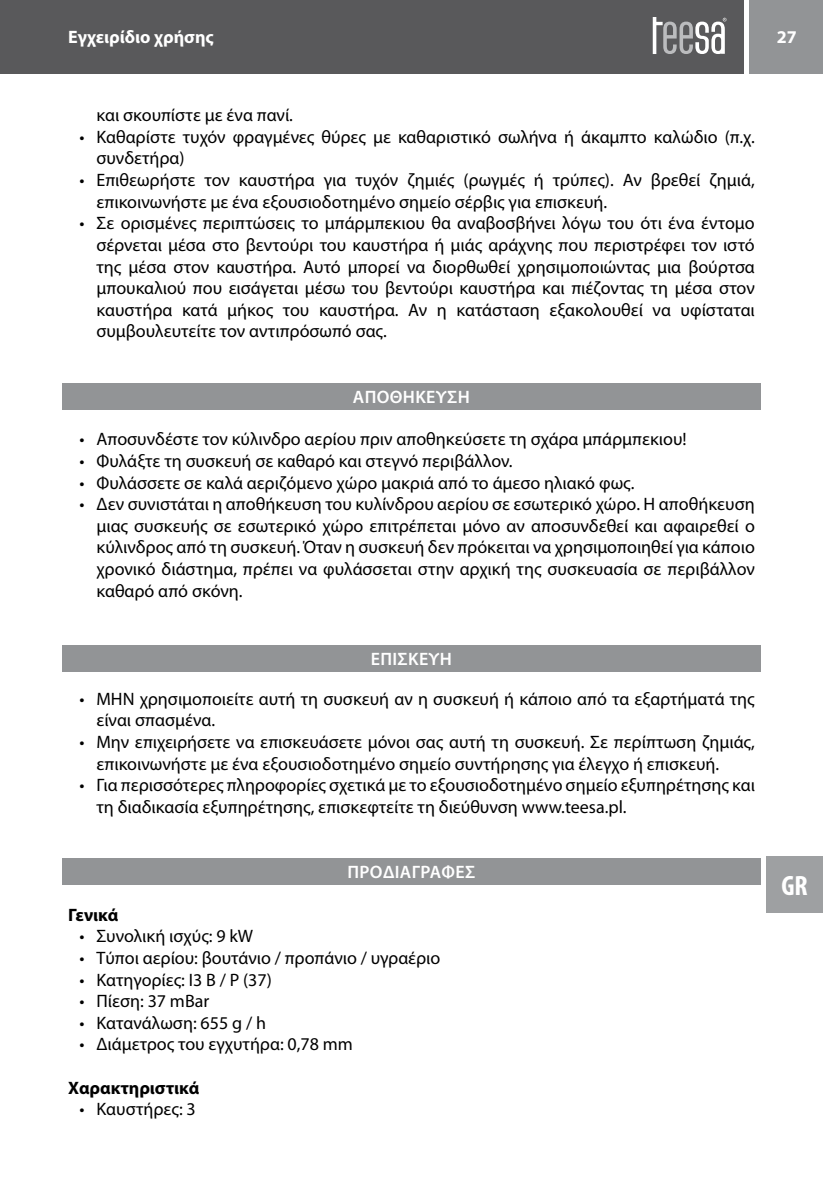
<style>
.page{position:relative;width:823px;height:1191px;background:#fff}
.page>*{position:absolute;margin:0;border:0;box-sizing:border-box;transform-origin:0 0}
.t1{font:700 condensed 28px "Myriad Pro";color:#fff}
.t2{font:18px/21.6px "Myriad Pro";color:#000}
.t3{font:600 18px "Myriad Pro";letter-spacing:.02em;color:#fff}
.t4{font:700 18px "Myriad Pro";color:#000}
.t5{font:700 18px "Myriad Pro";color:#fff}
</style>
<div class="page">
<div style="left:748px;top:0;width:74px;height:74px;background:#929496"></div>
<div style="left:0;top:0;width:743px;height:74px;background:#59595b"></div>
<svg style="left:652px;top:17px;width:74px;height:37px"></svg>
<div style="left:765px;top:856px;width:57px;height:57px;background:#9ea0a2"></div>
<div style="left:62px;top:383px;width:698px;height:27px;background:#929496"></div>
<div style="left:62px;top:645px;width:698px;height:26px;background:#929496"></div>
<div style="left:62px;top:858px;width:698px;height:26px;background:#929496"></div>
<p class="t5" style="left:68px;top:25px;width:147px">Εγχειρίδιο χρήσης</p>
<p class="t5" style="left:776px;top:25px;width:21px">27</p>
<p class="t2" style="left:96px;top:104px;width:198px">και σκουπίστε με ένα πανί.</p>
<p class="t2" style="left:96px;top:126px;width:659px;text-indent:-17px">• Καθαρίστε τυχόν φραγμένες θύρες με καθαριστικό σωλήνα ή άκαμπτο καλώδιο (π.χ. συνδετήρα)</p>
<p class="t2" style="left:96px;top:169px;width:659px;text-indent:-17px">• Επιθεωρήστε τον καυστήρα για τυχόν ζημιές (ρωγμές ή τρύπες). Αν βρεθεί ζημιά, επικοινωνήστε με ένα εξουσιοδοτημένο σημείο σέρβις για επισκευή.</p>
<p class="t2" style="left:96px;top:212px;width:659px;text-align:justify;text-indent:-17px">• Σε ορισμένες περιπτώσεις το μπάρμπεκιου θα αναβοσβήνει λόγω του ότι ένα έντομο σέρνεται μέσα στο βεντούρι του καυστήρα ή μιάς αράχνης που περιστρέφει τον ιστό της μέσα στον καυστήρα. Αυτό μπορεί να διορθωθεί χρησιμοποιώντας μια βούρτσα μπουκαλιού που εισάγεται μέσω του βεντούρι καυστήρα και πιέζοντας τη μέσα στον καυστήρα κατά μήκος του καυστήρα. Αν η κατάσταση εξακολουθεί να υφίσταται συμβουλευτείτε τον αντιπρόσωπό σας.</p>
<p class="t3" style="left:352px;top:385px;width:118px">ΑΠΟΘΗΚΕΥΣΗ</p>
<p class="t2" style="left:79px;top:428px;width:608px">• Αποσυνδέστε τον κύλινδρο αερίου πριν αποθηκεύσετε τη σχάρα μπάρμπεκιου!</p>
<p class="t2" style="left:79px;top:450px;width:434px">• Φυλάξτε τη συσκευή σε καθαρό και στεγνό περιβάλλον.</p>
<p class="t2" style="left:79px;top:471px;width:556px">• Φυλάσσετε σε καλά αεριζόμενο χώρο μακριά από το άμεσο ηλιακό φως.</p>
<p class="t2" style="left:96px;top:493px;width:659px;text-align:justify;text-indent:-17px">• Δεν συνιστάται η αποθήκευση του κυλίνδρου αερίου σε εσωτερικό χώρο. Η αποθήκευση μιας συσκευής σε εσωτερικό χώρο επιτρέπεται μόνο αν αποσυνδεθεί και αφαιρεθεί ο κύλινδρος από τη συσκευή. Όταν η συσκευή δεν πρόκειται να χρησιμοποιηθεί για κάποιο χρονικό διάστημα, πρέπει να φυλάσσεται στην αρχική της συσκευασία σε περιβάλλον καθαρό από σκόνη.</p>
<p class="t3" style="left:370px;top:647px;width:83px">ΕΠΙΣΚΕΥΗ</p>
<p class="t2" style="left:96px;top:687px;width:659px;text-indent:-17px">• ΜΗΝ χρησιμοποιείτε αυτή τη συσκευή αν η συσκευή ή κάποιο από τα εξαρτήματά της είναι σπασμένα.</p>
<p class="t2" style="left:96px;top:730px;width:659px;text-indent:-17px">• Μην επιχειρήσετε να επισκευάσετε μόνοι σας αυτή τη συσκευή. Σε περίπτωση ζημιάς, επικοινωνήστε με ένα εξουσιοδοτημένο σημείο συντήρησης για έλεγχο ή επισκευή.</p>
<p class="t2" style="left:96px;top:774px;width:659px;text-indent:-17px">• Για περισσότερες πληροφορίες σχετικά με το εξουσιοδοτημένο σημείο εξυπηρέτησης και τη διαδικασία εξυπηρέτησης, επισκεφτείτε τη διεύθυνση www.teesa.pl.</p>
<p class="t3" style="left:347px;top:860px;width:129px">ΠΡΟΔΙΑΓΡΑΦΕΣ</p>
<p class="t4" style="left:68px;top:903px;width:52px">Γενικά</p>
<p class="t2" style="left:79px;top:925px;width:175px">• Συνολική ισχύς: 9 kW</p>
<p class="t2" style="left:79px;top:946px;width:362px">• Τύποι αερίου: βουτάνιο / προπάνιο / υγραέριο</p>
<p class="t2" style="left:79px;top:968px;width:194px">• Κατηγορίες: I3 B / P (37)</p>
<p class="t2" style="left:79px;top:990px;width:131px">• Πίεση: 37 mBar</p>
<p class="t2" style="left:79px;top:1011px;width:188px">• Κατανάλωση: 655 g / h</p>
<p class="t2" style="left:79px;top:1033px;width:275px">• Διάμετρος του εγχυτήρα: 0,78 mm</p>
<p class="t4" style="left:68px;top:1075px;width:133px">Χαρακτηριστικά</p>
<p class="t2" style="left:79px;top:1098px;width:118px">• Καυστήρες: 3</p>
<h1 class="t1" style="left:781px;top:868px;width:28px">GR</h1>
</div>
